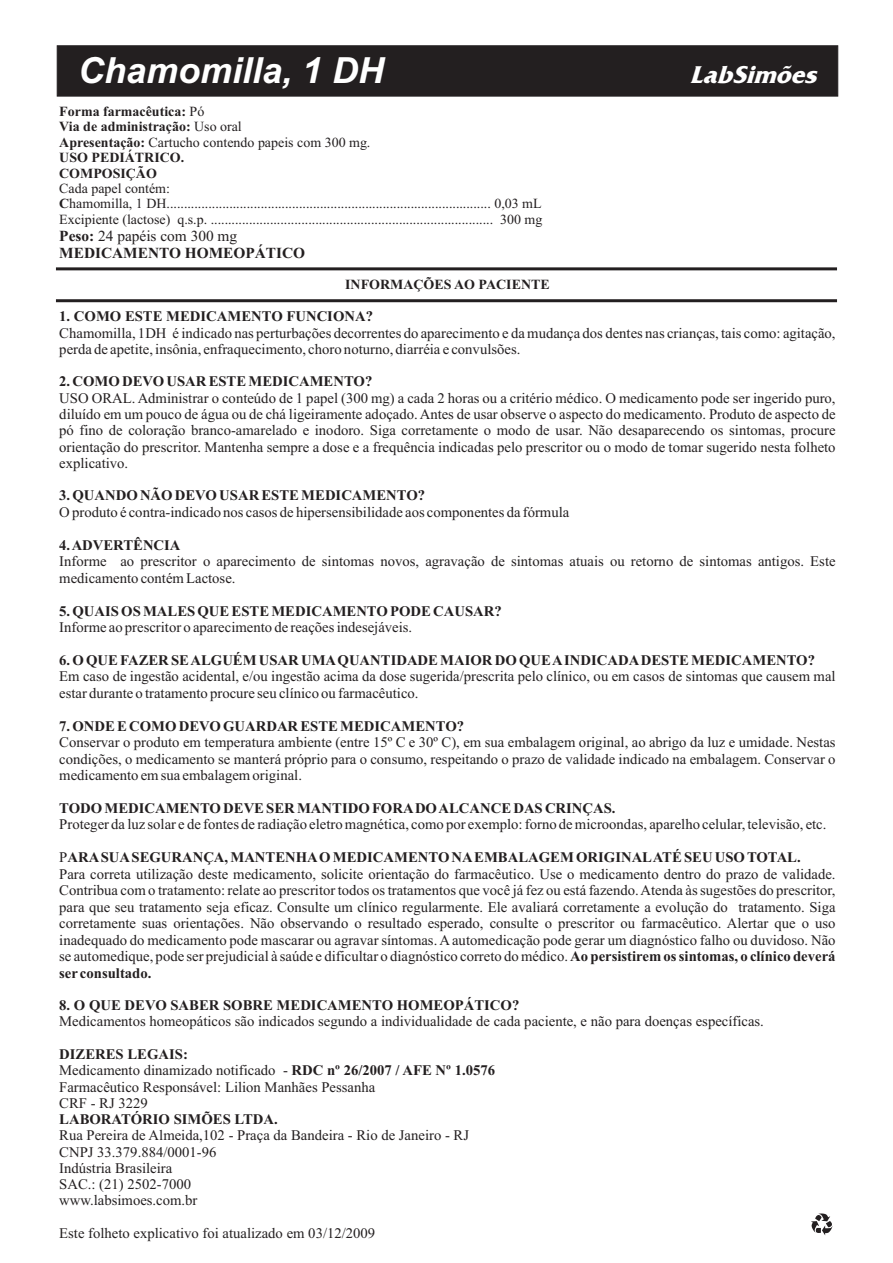
<style>
.page{position:relative;width:893px;height:1263px;background:#fff}
.page>*{position:absolute;margin:0;border:0;box-sizing:border-box;transform-origin:0 0}
.t1{font:italic 700 36px "Arial";color:#fff}
.t2{font:italic 700 24.75px "Friz Quadrata IT Cby BT";color:#fff}
.t3{font:700 15.3px/17px "Times New Roman";color:#231f20}
.t4{font:14.7px/16.4px "Times New Roman";color:#231f20}
.t5{font:700 14.7px "Times New Roman";color:#231f20}
.t6{font:13.95px/15.5px "Times New Roman";color:#231f20}
.t7{font:700 13.95px/15.5px "Times New Roman";color:#231f20}
.s1{font-weight:400}
.s2{font-weight:700}
</style>
<div class="page">
<div style="left:56px;top:45px;width:783px;height:52px;background:#231f20"></div>
<hr style="left:56px;top:267px;width:781px;height:3px;background:#231f20">
<hr style="left:56px;top:299px;width:781px;height:3px;background:#231f20">
<svg style="left:811px;top:1213px;width:21px;height:22px"></svg>
<h1 class="t1" style="left:78px;top:57px;width:308px">Chamomilla, 1 DH</h1>
<p class="t7" style="left:59px;top:105px;width:313px">Forma farmacêutica: <span class="s1">Pó<br></span>Via de administração: <span class="s1">Uso oral<br></span>Apresentação: <span class="s1">Cartucho contendo papeis com 300 mg.<br></span>USO PEDIÁTRICO.</p>
<p class="t7" style="left:59px;top:167px;width:99px">COMPOSIÇÃO</p>
<p class="t6" style="left:59px;top:182px;width:485px">Cada papel contém:<br><span class="s2">C</span>hamomilla, 1 DH............................................................................................. 0,03 mL<br>Excipiente (lactose) q.s.p. ................................................................................. 300 mg</p>
<p class="t3" style="left:59px;top:229px;width:247px">Peso: <span class="s1">24 papéis com 300 mg<br></span>MEDICAMENTO HOMEOPÁTICO</p>
<h2 class="t2" style="left:689px;top:65px;width:136px">LabSimões</h2>
<p class="t7" style="left:345px;top:278px;width:206px">INFORMAÇÕES AO PACIENTE</p>
<p class="t4" style="left:59px;top:326px;width:778px">Chamomilla, 1DH é indicado nas perturbações decorrentes do aparecimento e da mudança dos dentes nas crianças, tais como: agitação, perda de apetite, insônia, enfraquecimento, choro noturno, diarréia e convulsões.</p>
<p class="t4" style="left:59px;top:391px;width:778px;text-align:justify">USO ORAL. Administrar o conteúdo de 1 papel (300 mg) a cada 2 horas ou a critério médico. O medicamento pode ser ingerido puro, diluído em um pouco de água ou de chá ligeiramente adoçado. Antes de usar observe o aspecto do medicamento. Produto de aspecto de pó fino de coloração branco-amarelado e inodoro. Siga corretamente o modo de usar. Não desaparecendo os sintomas, procure orientação do prescritor. Mantenha sempre a dose e a frequência indicadas pelo prescritor ou o modo de tomar sugerido nesta folheto explicativo.</p>
<p class="t4" style="left:59px;top:505px;width:512px">O produto é contra-indicado nos casos de hipersensibilidade aos componentes da fórmula</p>
<p class="t4" style="left:59px;top:554px;width:778px">Informe ao prescritor o aparecimento de sintomas novos, agravação de sintomas atuais ou retorno de sintomas antigos. Este medicamento contém Lactose.</p>
<p class="t4" style="left:59px;top:620px;width:354px">Informe ao prescritor o aparecimento de reações indesejáveis.</p>
<p class="t4" style="left:59px;top:670px;width:778px">Em caso de ingestão acidental, e/ou ingestão acima da dose sugerida/prescrita pelo clínico, ou em casos de sintomas que causem mal estar durante o tratamento procure seu clínico ou farmacêutico.</p>
<p class="t4" style="left:59px;top:735px;width:778px;text-align:justify">Conservar o produto em temperatura ambiente (entre 15º C e 30º C), em sua embalagem original, ao abrigo da luz e umidade. Nestas condições, o medicamento se manterá próprio para o consumo, respeitando o prazo de validade indicado na embalagem. Conservar o medicamento em sua embalagem original.</p>
<p class="t5" style="left:59px;top:803px;width:558px">TODO MEDICAMENTO DEVE SER MANTIDO FORADO ALCANCE DAS CRINÇAS.</p>
<p class="t4" style="left:59px;top:818px;width:769px">Proteger da luz solar e de fontes de radiação eletro magnética, como por exemplo: forno de microondas, aparelho celular, televisão, etc.</p>
<p class="t4" style="left:59px;top:850px;width:778px">P<span class="s2">ARASUASEGURANÇA, MANTENHAO MEDICAMENTO NAEMBALAGEM ORIGINALATÉ SEU USO TOTAL.<br></span>Para correta utilização deste medicamento, solicite orientação do farmacêutico. Use o medicamento dentro do prazo de validade.<br>Contribua com o tratamento: relate ao prescritor todos os tratamentos que você já fez ou está fazendo. Atenda às sugestões do prescritor, para que seu tratamento seja eficaz. Consulte um clínico regularmente. Ele avaliará corretamente a evolução do tratamento. Siga corretamente suas orientações. Não observando o resultado esperado, consulte o prescritor ou farmacêutico. Alertar que o uso inadequado do medicamento pode mascarar ou agravar síntomas. Aautomedicação pode gerar um diagnóstico falho ou duvidoso. Não se automedique, pode ser prejudicial à saúde e dificultar o diagnóstico correto do médico. <span class="s2">Ao persistirem os sintomas, o clínico deverá ser consultado.</span></p>
<p class="t5" style="left:59px;top:1000px;width:462px">8. O QUE DEVO SABER SOBRE MEDICAMENTO HOMEOPÁTICO?</p>
<p class="t4" style="left:59px;top:1015px;width:706px">Medicamentos homeopáticos são indicados segundo a individualidade de cada paciente, e não para doenças específicas.</p>
<p class="t4" style="left:59px;top:1047px;width:437px"><span class="s2">DIZERES LEGAIS:<br></span>Medicamento dinamizado notificado - <span class="s2">RDC nº 26/2007 / AFE Nº 1.0576<br></span>Farmacêutico Responsável: Lilion Manhães Pessanha<br>CRF - RJ 3229</p>
<p class="t5" style="left:59px;top:1114px;width:220px">LABORATÓRIO SIMÕES LTDA.</p>
<p class="t4" style="left:59px;top:1129px;width:411px">Rua Pereira de Almeida,102 - Praça da Bandeira - Rio de Janeiro - RJ<br>CNPJ 33.379.884/0001-96<br>Indústria Brasileira<br>SAC.: (21) 2502-7000<br>www.labsimoes.com.br</p>
<p class="t4" style="left:59px;top:1226px;width:318px">Este folheto explicativo foi atualizado em 03/12/2009</p>
<p class="t5" style="left:59px;top:311px;width:315px">1. COMO ESTE MEDICAMENTO FUNCIONA?</p>
<p class="t5" style="left:59px;top:376px;width:315px">2. COMO DEVO USAR ESTE MEDICAMENTO?</p>
<p class="t5" style="left:59px;top:490px;width:367px">3. QUANDO NÃO DEVO USAR ESTE MEDICAMENTO?</p>
<p class="t5" style="left:59px;top:540px;width:123px">4. ADVERTÊNCIA</p>
<p class="t5" style="left:59px;top:606px;width:444px">5. QUAIS OS MALES QUE ESTE MEDICAMENTO PODE CAUSAR?</p>
<p class="t5" style="left:59px;top:655px;width:757px">6. O QUE FAZER SE ALGUÉM USAR UMAQUANTIDADE MAIOR DO QUE AINDICADADESTE MEDICAMENTO?</p>
<p class="t5" style="left:59px;top:721px;width:406px">7. ONDE E COMO DEVO GUARDAR ESTE MEDICAMENTO?</p>
</div>
